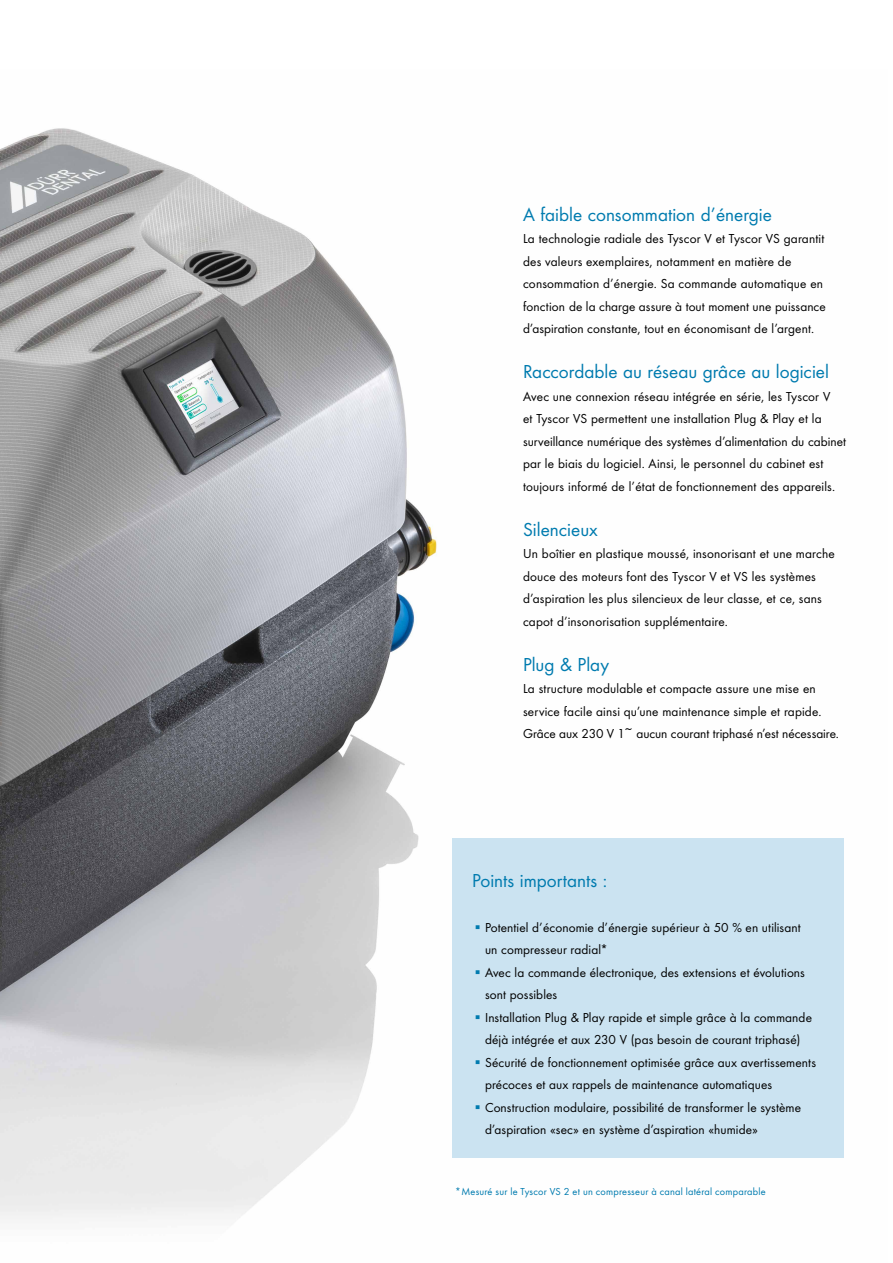
<style>
.page{position:relative;width:893px;height:1263px;background:#fff}
.page>*{position:absolute;margin:0;border:0;box-sizing:border-box;transform-origin:0 0}
.t1{font:19.5px "Futura Boo";color:#007baf}
.t2{font:13.5px/22.5px "Futura Boo";letter-spacing:.01em;color:#000}
.t3{font:10.5px "Futura Boo";letter-spacing:.02em;color:#007baf}
.s1{color:#007baf}
</style>
<div class="page">
<img style="left:0;top:128px;width:844px;height:1092px">
<div style="left:452px;top:838px;width:392px;height:319px;background:#cbe3f1"></div>
<h1 class="t1" style="left:523px;top:201px;width:250px">A faible consommation d’énergie</h1>
<p class="t2" style="left:523px;top:227px;width:304px">La technologie radiale des Tyscor V et Tyscor VS garantit des valeurs exemplaires, notamment en matière de consommation d’énergie. Sa commande automatique en fonction de la charge assure à tout moment une puissance d’aspiration constante, tout en économisant de l’argent.</p>
<h1 class="t1" style="left:523px;top:358px;width:307px">Raccordable au réseau grâce au logiciel</h1>
<p class="t2" style="left:523px;top:384px;width:324px">Avec une connexion réseau intégrée en série, les Tyscor V<br>et Tyscor VS permettent une installation Plug &amp; Play et la surveillance numérique des systèmes d’alimentation du cabinet par le biais du logiciel. Ainsi, le personnel du cabinet est toujours informé de l’état de fonctionnement des appareils.</p>
<h1 class="t1" style="left:523px;top:516px;width:76px">Silencieux</h1>
<p class="t2" style="left:523px;top:542px;width:313px">Un boîtier en plastique moussé, insonorisant et une marche douce des moteurs font des Tyscor V et VS les systèmes d’aspiration les plus silencieux de leur classe, et ce, sans capot d’insonorisation supplémentaire.</p>
<h1 class="t1" style="left:523px;top:651px;width:88px">Plug &amp; Play</h1>
<p class="t2" style="left:523px;top:677px;width:317px">La structure modulable et compacte assure une mise en service facile ainsi qu’une maintenance simple et rapide.<br>Grâce aux 230 V 1~ aucun courant triphasé n’est nécessaire.</p>
<h1 class="t1" style="left:472px;top:867px;width:137px">Points importants :</h1>
<p class="t2" style="left:485px;top:915px;width:317px;text-indent:-13px"><span class="s1">▪</span>Potentiel d’économie d’énergie supérieur à 50 % en utilisant un compresseur radial*</p>
<p class="t2" style="left:485px;top:960px;width:321px;text-indent:-13px"><span class="s1">▪</span>Avec la commande électronique, des extensions et évolutions sont possibles</p>
<p class="t2" style="left:472px;top:1005px;width:341px;text-align:center"><span class="s1">▪</span>Installation Plug &amp; Play rapide et simple grâce à la commande déjà intégrée et aux 230 V (pas besoin de courant triphasé)</p>
<p class="t2" style="left:485px;top:1050px;width:333px;text-indent:-13px"><span class="s1">▪</span>Sécurité de fonctionnement optimisée grâce aux avertissements précoces et aux rappels de maintenance automatiques</p>
<p class="t2" style="left:485px;top:1095px;width:318px;text-indent:-13px"><span class="s1">▪</span>Construction modulaire, possibilité de transformer le système d’aspiration «sec» en système d’aspiration «humide»</p>
<p class="t3" style="left:455px;top:1184px;width:312px">*Mesuré sur le Tyscor VS 2 et un compresseur à canal latéral comparable</p>
</div>
